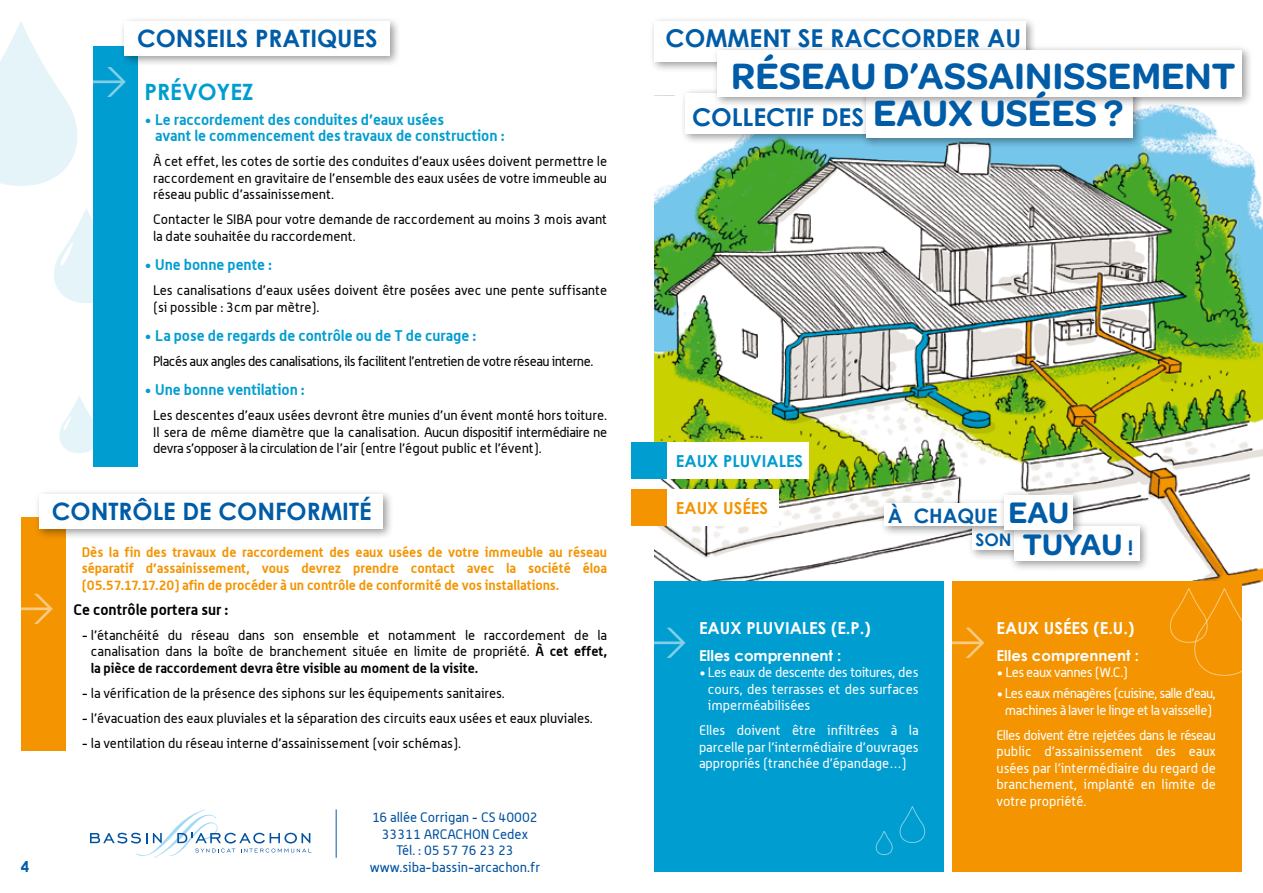
<style>
.page{position:relative;width:1263px;height:893px;background:#fff}
.page>*{position:absolute;margin:0;border:0;box-sizing:border-box;transform-origin:0 0}
.t1{font:600 39.15px "Omnes";color:#005ca7}
.t2{font:37.8px "DIN";color:#fff}
.t3{font:600 31.65px "Omnes";color:#005ca7}
.t4{font:700 24.6px "Century Gothic";color:#005ca7}
.t5{font:700 24px "Century Gothic";color:#005ca7}
.t6{font:700 22.5px "Century Gothic";color:#009dd1}
.t7{font:700 19.95px "Century Gothic";color:#005ca7}
.t8{font:700 16.5px "Century Gothic";color:#fff}
.t9{font:700 16.5px "Century Gothic";color:#009dd1}
.t10{font:700 16.5px "Century Gothic";color:#f39400}
.t11{font:700 15px/16.5px "Alwyn";color:#009dd1}
.t12{font:700 15px "Century Gothic";color:#fff}
.t13{font:700 15px "Alwyn";color:#000}
.t14{font:700 15px "Century Gothic";color:#005ca7}
.t15{font:13.5px/16.5px "Alwyn";color:#000;text-align:justify}
.t16{font:13.5px/16.5px "Alwyn";color:#fff;text-align:justify}
.t17{font:700 13.5px/16.5px "Alwyn";color:#f39400;text-align:justify}
.t18{font:13.5px/16.5px "Alwyn";letter-spacing:-.03em;color:#fff;text-align:center}
.t19{font:13.5px/16.5px "Alwyn";color:#00519e;text-align:center}
.t20{font:13.5px "Alwyn";letter-spacing:-.03em;color:#000}
.s1{font-weight:700}
.s2{font-family:"Omnes";font-weight:600;font-size:39.15px}
.s3{font-family:"Omnes";font-weight:600;font-size:31.65px}
.s4{font-family:"Century Gothic";font-weight:700;font-size:19.95px}
</style>
<div class="page">
<img style="left:654px;top:95px;width:609px;height:491px">
<div style="left:952px;top:581px;width:290px;height:291px;background:#f39400"></div>
<div style="left:654px;top:581px;width:290px;height:291px;background:#009dd1"></div>
<svg style="left:1169px;top:588px;width:73px;height:88px"></svg>
<svg style="left:875px;top:806px;width:51px;height:49px"></svg>
<svg style="left:0;top:21px;width:77px;height:165px"></svg>
<svg style="left:59px;top:396px;width:34px;height:57px"></svg>
<svg style="left:54px;top:208px;width:39px;height:95px"></svg>
<div style="left:967px;top:521px;width:69px;height:40px;background:#000;opacity:.4"></div>
<div style="left:973px;top:526px;width:52px;height:24px;background:#fff"></div>
<div style="left:879px;top:498px;width:139px;height:39px;background:#000;opacity:.4"></div>
<div style="left:884px;top:503px;width:123px;height:23px;background:#fff"></div>
<div style="left:1008px;top:521px;width:143px;height:51px;background:#000;opacity:.4"></div>
<div style="left:1014px;top:526px;width:126px;height:35px;background:#fff"></div>
<div style="left:998px;top:489px;width:86px;height:52px;background:#000;opacity:.4"></div>
<div style="left:1004px;top:495px;width:68px;height:34px;background:#fff"></div>
<div style="left:649px;top:16px;width:388px;height:57px;background:#000;opacity:.4"></div>
<div style="left:654px;top:21px;width:372px;height:41px;background:#fff"></div>
<div style="left:680px;top:88px;width:202px;height:56px;background:#000;opacity:.4"></div>
<div style="left:686px;top:93px;width:185px;height:40px;background:#fff"></div>
<div style="left:861px;top:83px;width:282px;height:66px;background:#000;opacity:.4"></div>
<div style="left:866px;top:88px;width:266px;height:50px;background:#fff"></div>
<div style="left:712px;top:45px;width:541px;height:63px;background:#000;opacity:.4"></div>
<div style="left:717px;top:50px;width:525px;height:47px;background:#fff"></div>
<div style="left:93px;top:46px;width:45px;height:421px;background:#009dd1"></div>
<div style="left:119px;top:16px;width:283px;height:51px;background:#000;opacity:.4"></div>
<div style="left:124px;top:21px;width:266px;height:34px;background:#fff"></div>
<div style="left:21px;top:517px;width:45px;height:233px;background:#f39400"></div>
<div style="left:34px;top:489px;width:360px;height:51px;background:#000;opacity:.4"></div>
<div style="left:40px;top:495px;width:343px;height:34px;background:#fff"></div>
<svg style="left:90px;top:809px;width:221px;height:49px"></svg>
<hr style="left:336px;top:809px;width:1px;height:49px;background:#005ca7">
<div style="left:663px;top:443px;width:146px;height:36px;background:#fff"></div>
<div style="left:663px;top:490px;width:116px;height:36px;background:#fff"></div>
<div style="left:631px;top:443px;width:35px;height:36px;background:#009dd1"></div>
<div style="left:631px;top:490px;width:35px;height:36px;background:#f39400"></div>
<h2 class="t2" style="left:90px;top:55px;width:40px">&gt;</h2>
<h3 class="t5" style="left:137px;top:23px;width:240px">CONSEILS PRATIQUES</h3>
<h3 class="t6" style="left:145px;top:78px;width:110px">PRÉVOYEZ</h3>
<p class="t11" style="left:155px;top:111px;width:351px;text-indent:-11px">• Le raccordement des conduites d’eaux usées<br>avant le commencement des travaux de construction :</p>
<p class="t15" style="left:153px;top:153px;width:455px">À cet effet, les cotes de sortie des conduites d’eaux usées doivent permettre le raccordement en gravitaire de l’ensemble des eaux usées de votre immeuble au réseau public d’assainissement.</p>
<p class="t15" style="left:153px;top:211px;width:455px">Contacter le SIBA pour votre demande de raccordement au moins 3 mois avant la date souhaitée du raccordement.</p>
<p class="t11" style="left:145px;top:256px;width:129px">• Une bonne pente :</p>
<p class="t15" style="left:153px;top:282px;width:455px">Les canalisations d’eaux usées doivent être posées avec une pente suffisante (si possible : 3cm par mètre).</p>
<p class="t11" style="left:145px;top:327px;width:333px">• La pose de regards de contrôle ou de T de curage :</p>
<p class="t20" style="left:153px;top:353px;width:442px">Placés aux angles des canalisations, ils facilitent l’entretien de votre réseau interne.</p>
<p class="t11" style="left:145px;top:381px;width:162px">• Une bonne ventilation :</p>
<p class="t15" style="left:153px;top:407px;width:456px">Les descentes d’eaux usées devront être munies d’un évent monté hors toiture.<br>Il sera de même diamètre que la canalisation. Aucun dispositif intermédiaire ne devra s’opposer à la circulation de l’air (entre l’égout public et l’évent).</p>
<h3 class="t5" style="left:52px;top:496px;width:321px">CONTRÔLE DE CONFORMITÉ</h3>
<h2 class="t2" style="left:17px;top:582px;width:40px">&gt;</h2>
<p class="t17" style="left:82px;top:543px;width:527px">Dès la fin des travaux de raccordement des eaux usées de votre immeuble au réseau séparatif d’assainissement, vous devrez prendre contact avec la société éloa (05.57.17.17.20) afin de procéder à un contrôle de conformité de vos installations.</p>
<p class="t13" style="left:73px;top:600px;width:157px">Ce contrôle portera sur :</p>
<p class="t15" style="left:91px;top:626px;width:518px;text-indent:-9px">- l’étanchéité du réseau dans son ensemble et notamment le raccordement de la canalisation dans la boîte de branchement située en limite de propriété. <span class="s1">À cet effet, la pièce de raccordement devra être visible au moment de la visite.</span></p>
<p class="t15" style="left:82px;top:684px;width:425px">- la vérification de la présence des siphons sur les équipements sanitaires.</p>
<p class="t15" style="left:82px;top:709px;width:513px">- l’évacuation des eaux pluviales et la séparation des circuits eaux usées et eaux pluviales.</p>
<p class="t15" style="left:82px;top:734px;width:381px">- la ventilation du réseau interne d’assainissement (voir schémas).</p>
<p class="t19" style="left:372px;top:809px;width:167px">16 allée Corrigan - CS 40002<br>33311 ARCACHON Cedex<br>Tél. : 05 57 76 23 23</p>
<p class="t14" style="left:21px;top:857px;width:10px">4</p>
<p class="t19" style="left:370px;top:858px;width:172px">www.siba-bassin-arcachon.fr</p>
<h3 class="t4" style="left:665px;top:23px;width:38px">COMMENT</h3>
<h3 class="t4" style="left:798px;top:23px;width:83px">SE RACCORDER</h3>
<h3 class="t4" style="left:987px;top:23px;width:35px">AU</h3>
<h1 class="t1" style="left:731px;top:53px;width:95px">RÉSEAU</h1>
<h1 class="t1" style="left:883px;top:53px;width:353px">D’ASSAINISSEMENT</h1>
<h3 class="t4" style="left:692px;top:102px;width:206px">COLLECTIFDES<span class="s2">EAU</span></h3>
<h1 class="t1" style="left:948px;top:91px;width:177px">X USÉES ?</h1>
<p class="t9" style="left:676px;top:451px;width:21px">EAUX</p>
<p class="t9" style="left:723px;top:451px;width:10px">PLUVIAL</p>
<p class="t9" style="left:786px;top:451px;width:18px">ES</p>
<p class="t10" style="left:676px;top:498px;width:21px">EAUX</p>
<p class="t10" style="left:723px;top:498px;width:45px">USÉES</p>
<h3 class="t7" style="left:888px;top:503px;width:183px">À CHAQUE <span class="s3">EAU</span></h3>
<h3 class="t3" style="left:975px;top:526px;width:159px"><sup>SON</sup> TUYAU <span class="s4">!</span></h3>
<p class="t8" style="left:699px;top:618px;width:173px">EAUX PLUVIALES (E.P.)</p>
<p class="t12" style="left:699px;top:646px;width:144px">ELLES COMPRENNENT :</p>
<p class="t16" style="left:708px;top:664px;width:212px;text-indent:-9px">• Les eaux de descente des toitures, des cours, des terrasses et des surfaces imperméabilisées</p>
<p class="t16" style="left:699px;top:722px;width:221px">Elles doivent être infiltrées à la parcelle par l’intermédiaire d’ouvrages appropriés (tranchée d’épandage…)</p>
<h2 class="t2" style="left:648px;top:615px;width:40px">&gt;</h2>
<h2 class="t2" style="left:947px;top:615px;width:40px">&gt;</h2>
<p class="t8" style="left:996px;top:618px;width:21px">EAUX</p>
<p class="t8" style="left:1044px;top:618px;width:92px">USÉES (E.U.)</p>
<p class="t12" style="left:996px;top:646px;width:144px">ELLES COMPRENNENT :</p>
<p class="t18" style="left:996px;top:664px;width:133px">• Les eaux vannes (W.C.)</p>
<p class="t18" style="left:996px;top:685px;width:221px">• Les eaux ménagères (cuisine, salle d’eau, machines à laver le linge et la vaisselle)</p>
<p class="t16" style="left:996px;top:726px;width:221px">Elles doivent être rejetées dans le réseau public d’assainissement des eaux usées par l’intermédiaire du regard de branchement, implanté en limite de votre propriété.</p>
</div>
